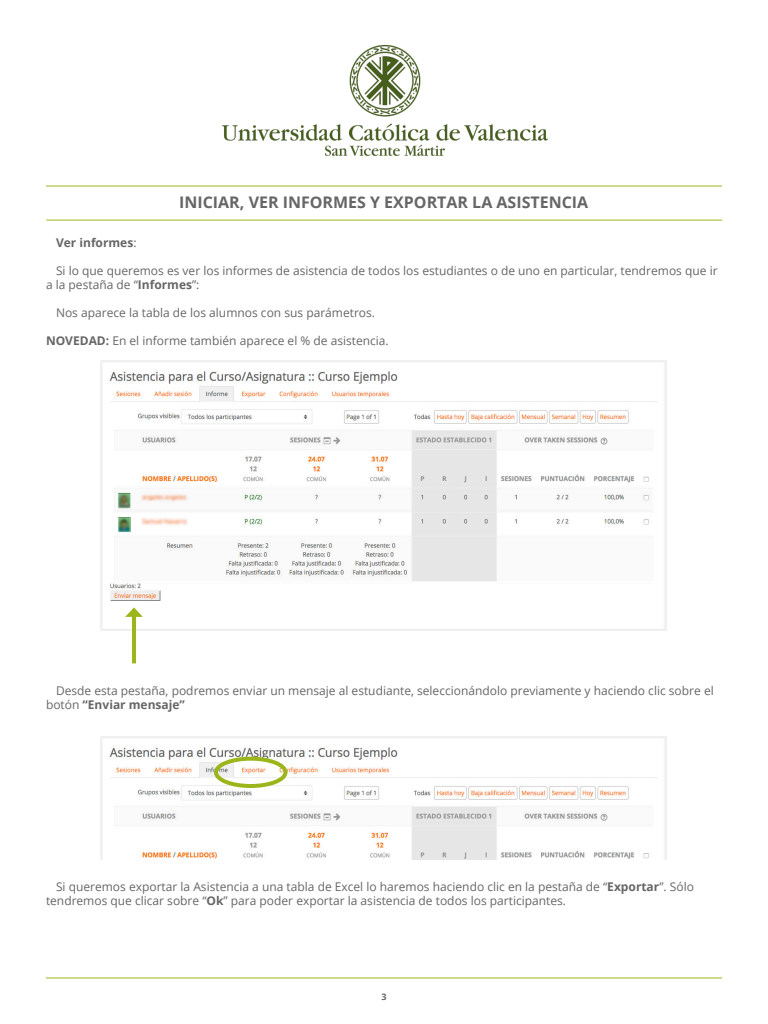
<style>
.page{position:relative;width:768px;height:1024px;background:#fff}
.page>*{position:absolute;margin:0;border:0;box-sizing:border-box;transform-origin:0 0}
.t1{font:700 16px "Open Sans";color:#666}
.texto{font:12px/14px "Open Sans";color:#666}
.texto-2{font:700 12px "Open Sans";color:#666}
.t2{font:700 9px "Open Sans";color:#666}
.s1{font-weight:400}
.s2{font-weight:700}
</style>
<div class="page">
<hr style="left:46px;top:220px;width:676px;height:1px;background:#9bb61b">
<img style="left:222px;top:46px;width:325px;height:109px">
<hr style="left:46px;top:186px;width:676px;height:1px;background:#9bb61b">
<hr style="left:46px;top:977px;width:676px;height:1px;background:#9bb61b">
<img style="left:100px;top:361px;width:567px;height:269px">
<hr style="left:132px;top:613px;width:4px;height:50px;background:#9bb61b">
<svg style="left:125px;top:607px;width:18px;height:10px"></svg>
<img style="left:100px;top:736px;width:567px;height:124px">
<div style="left:214px;top:757px;width:73px;height:31px;border:4px solid #9bb61b;border-radius:50%"></div>
<h1 class="t1" style="left:179px;top:191px;width:411px">INICIAR, VER INFORMES Y EXPORTAR LA ASISTENCIA</h1>
<p class="texto-2" style="left:56px;top:234px;width:82px">Ver informes<span class="s1">:</span></p>
<p class="texto" style="left:46px;top:263px;width:673px;text-indent:10px">Si lo que queremos es ver los informes de asistencia de todos los estudiantes o de uno en particular, tendremos que ir a la pestaña de “<span class="s2">Informes</span>”:</p>
<p class="texto" style="left:56px;top:305px;width:321px">Nos aparece la tabla de los alumnos con sus parámetros.</p>
<p class="texto" style="left:46px;top:333px;width:344px"><span class="s2">NOVEDAD:</span> En el informe también aparece el % de asistencia.</p>
<p class="texto" style="left:46px;top:683px;width:669px;text-indent:10px">Desde esta pestaña, podremos enviar un mensaje al estudiante, seleccionándolo previamente y haciendo clic sobre el botón <span class="s2">“Enviar mensaje”</span></p>
<p class="texto" style="left:46px;top:879px;width:649px;text-indent:10px">Si queremos exportar la Asistencia a una tabla de Excel lo haremos haciendo clic en la pestaña de “<span class="s2">Exportar</span>”. Sólo tendremos que clicar sobre “<span class="s2">Ok</span>” para poder exportar la asistencia de todos los participantes.</p>
<p class="t2" style="left:381px;top:990px;width:7px">3</p>
</div>
